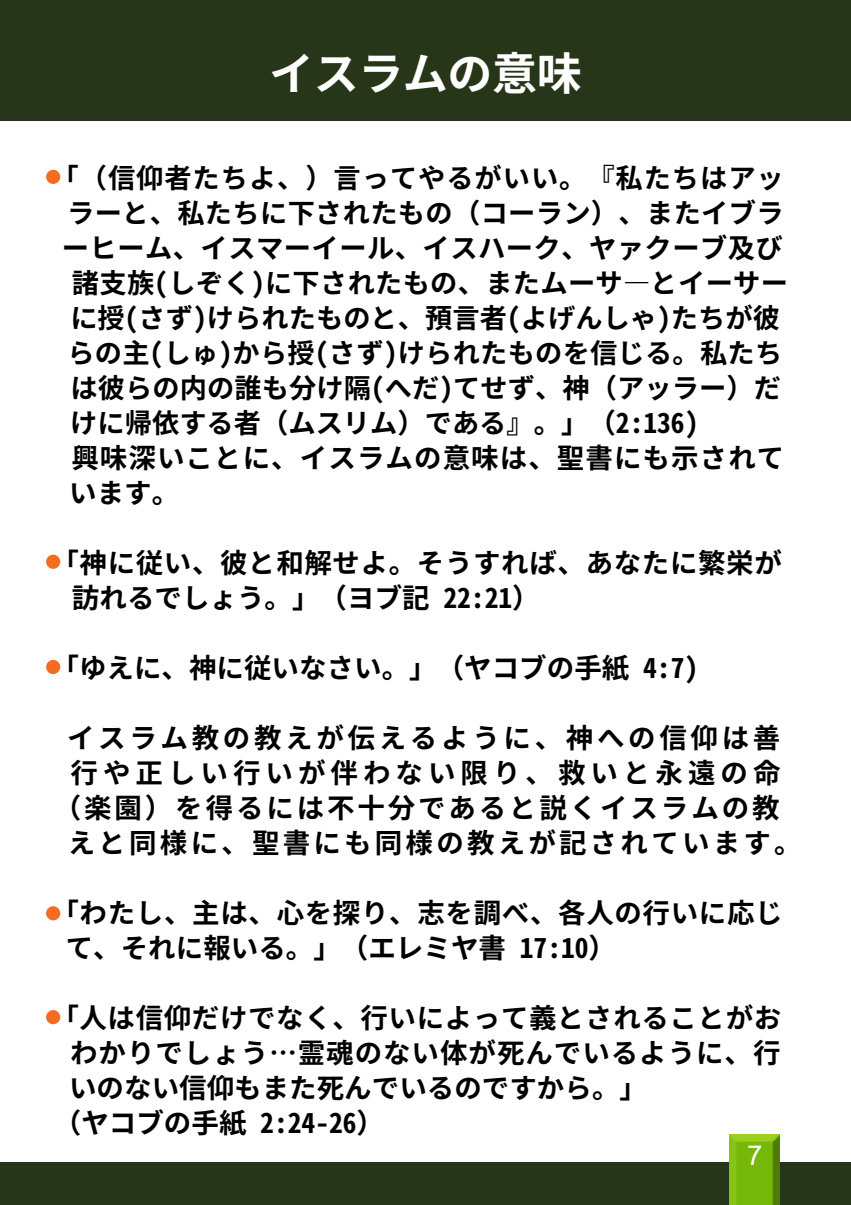
<style>
.page{position:relative;width:851px;height:1205px;background:#fff}
.page>*{position:absolute;margin:0;border:0;box-sizing:border-box;transform-origin:0 0}
.t1{font:45px "Gen Shin Gothic Monospace Bold";letter-spacing:-.01em;color:#fff}
.t2{font:27.5px/35px "Gen Shin Gothic Monospace Bold";letter-spacing:.035em;color:#000}
.t3{font:27.5px "Gen Shin Gothic Monospace Bold";color:#000}
.t4{font:27.5px "Gen Shin Gothic Monospace Bold";letter-spacing:.105em;color:#000}
.t5{font:27.5px "Gen Shin Gothic Monospace Bold";letter-spacing:.115em;color:#000}
.t6{font:27.5px "Gen Shin Gothic Monospace Bold";letter-spacing:.135em;color:#000}
.t7{font:27.5px "Gen Shin Gothic Monospace Bold";letter-spacing:.18em;color:#000}
.t8{font:27.5px "Arial";color:#fff}
.t9{font:27.25px "Gen Shin Gothic Monospace Bold";letter-spacing:.01em;color:#000}
.t10{font:27.25px "Gen Shin Gothic Monospace Bold";letter-spacing:.035em;color:#000}
.s1{font-size:27.5px}
</style>
<div class="page">
<div style="left:0;top:1162px;width:850px;height:43px;background:#273518"></div>
<div style="left:724px;top:1131px;width:58px;height:74px;background:#000;opacity:.75"></div>
<div style="left:0;top:0;width:850px;height:120px;background:#273518"></div>
<div style="left:46px;top:170px;width:14px;height:14px;background:#f36c21;border-radius:50%"></div>
<div style="left:46px;top:555px;width:14px;height:14px;background:#f36c21;border-radius:50%"></div>
<div style="left:46px;top:660px;width:14px;height:14px;background:#f36c21;border-radius:50%"></div>
<div style="left:46px;top:906px;width:14px;height:14px;background:#f36c21;border-radius:50%"></div>
<div style="left:46px;top:1010px;width:14px;height:14px;background:#f36c21;border-radius:50%"></div>
<h1 class="t1" style="left:269px;top:39px;width:314px">イスラムの意味</h1>
<p class="t10" style="left:52px;top:157px;width:733px">「（信仰者たちよ、）言ってやるがいい。『私たちはアッ</p>
<p class="t9" style="left:67px;top:192px;width:717px">ラーと、私たちに下されたもの（コーラン）、またイブラ</p>
<p class="t9" style="left:62px;top:227px;width:722px">ーヒーム、イスマーイール、イスハーク、ヤァクーブ及び</p>
<p class="t9" style="left:72px;top:262px;width:717px">諸支族(しぞく)に下されたもの、またムーサ―とイーサー</p>
<p class="t9" style="left:70px;top:297px;width:711px">に授(さず)けられたものと、預言者(よげんしゃ)たちが彼</p>
<p class="t9" style="left:67px;top:332px;width:716px">らの主(しゅ)から授(さず)けられたものを信じる。私たち</p>
<p class="t9" style="left:71px;top:367px;width:711px">は彼らの内の誰も分け隔(へだ)てせず、神（アッラー）だ</p>
<p class="t9" style="left:70px;top:402px;width:629px">けに帰依する者（ムスリム）である』。」<span class="s1">（2:136)</span></p>
<p class="t2" style="left:69px;top:439px;width:716px">興味深いことに、イスラムの意味は、聖書にも示されています。</p>
<p class="t2" style="left:72px;top:544px;width:711px;text-indent:-20px">「神に従い、彼と和解せよ。そうすれば、あなたに繁栄が訪れるでしょう。」（ヨブ記 22:21）</p>
<p class="t3" style="left:51px;top:646px;width:648px">「ゆえに、神に従いなさい。」（ヤコブの手紙 4:7)</p>
<p class="t6" style="left:67px;top:716px;width:714px">イスラム教の教えが伝えるように、神への信仰は善</p>
<p class="t7" style="left:71px;top:751px;width:711px">行や正しい行いが伴わない限り、救いと永遠の命</p>
<p class="t4" style="left:54px;top:786px;width:727px">（楽園）を得るには不十分であると説くイスラムの教</p>
<p class="t5" style="left:68px;top:821px;width:735px">えと同様に、聖書にも同様の教えが記されています。</p>
<p class="t2" style="left:66px;top:894px;width:718px;text-indent:-14px">「わたし、主は、心を探り、志を調べ、各人の行いに応じて、それに報いる。」（エレミヤ書 17:10）</p>
<p class="t2" style="left:51px;top:999px;width:731px">「人は信仰だけでなく、行いによって義とされることがお</p>
<p class="t2" style="left:70px;top:1034px;width:711px">わかりでしょう…霊魂のない体が死んでいるように、行</p>
<p class="t3" style="left:69px;top:1066px;width:579px">いのない信仰もまた死んでいるのですから。」</p>
<p class="t3" style="left:54px;top:1101px;width:331px">（ヤコブの手紙 2:24-26）</p>
<p class="t8" style="left:747px;top:1136px;width:17px">7</p>
</div>
